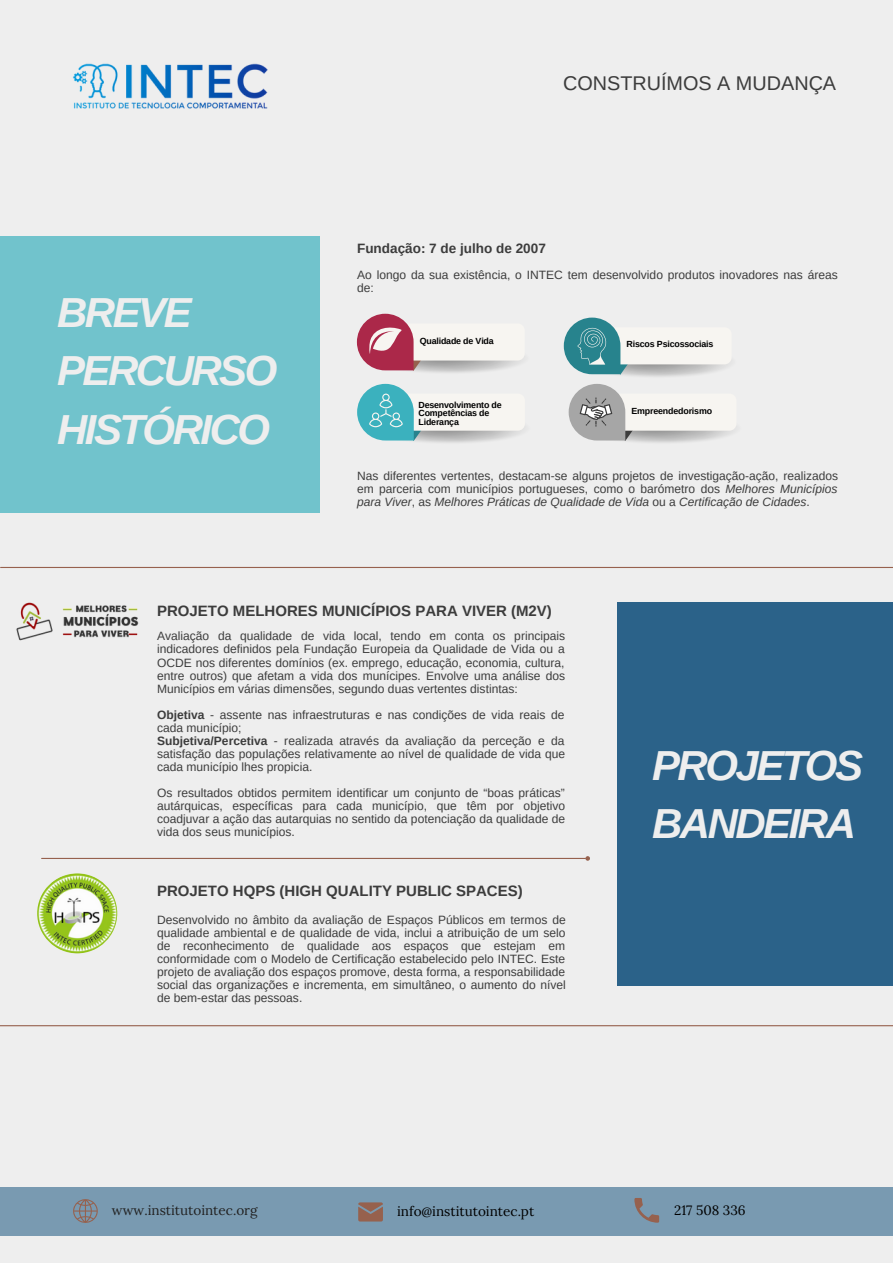
<style>
.page{position:relative;width:893px;height:1264px;background:#fff}
.page>*{position:absolute;margin:0;border:0;box-sizing:border-box;transform-origin:0 0}
.t1{font:italic 700 42px/58.5px "Arimo";letter-spacing:-.06em;color:#eee}
.t2{font:19.8px "Arimo";color:#3c3c3c}
.t3{font:700 15px "Arimo";color:#3c3c3c}
.t4{font:13.5px "Lora";color:#000}
.t5{font:700 13.5px "Arimo";color:#3c3c3c}
.t6{font:13.5px "Lora";color:#222}
.t7{font:12px/13px "Arimo";color:#3c3c3c;text-align:justify}
.t8{font:700 8.85px/8.1px "Arimo";letter-spacing:-.02em;color:#000}
.s1{font-style:italic}
.s2{font-weight:700}
</style>
<div class="page">
<div style="left:0;top:0;width:892px;height:1262px;background:#eee"></div>
<img style="left:72px;top:63px;width:196px;height:46px">
<div style="left:0;top:236px;width:319px;height:277px;background:#71c3cc"></div>
<div style="left:376px;top:323px;width:148px;height:37px;background:#f7f5f1;border-radius:7px"></div>
<div style="left:583px;top:327px;width:148px;height:37px;background:#f7f5f1;border-radius:7px"></div>
<div style="left:376px;top:393px;width:149px;height:37px;background:#f7f5f1;border-radius:7px"></div>
<div style="left:588px;top:393px;width:148px;height:37px;background:#f7f5f1;border-radius:7px"></div>
<svg style="left:357px;top:314px;width:66px;height:57px"></svg>
<svg style="left:563px;top:317px;width:67px;height:58px"></svg>
<svg style="left:357px;top:384px;width:66px;height:57px"></svg>
<svg style="left:568px;top:384px;width:66px;height:57px"></svg>
<div style="left:618px;top:602px;width:274px;height:383px;background:#2b6289"></div>
<hr style="left:1px;top:567px;width:891px;height:1px;background:#96614e">
<hr style="left:0;top:1025px;width:892px;height:1px;background:#96614e">
<hr style="left:42px;top:857px;width:543px;height:2px;background:#96614e">
<svg style="left:584px;top:856px;width:6px;height:5px"></svg>
<img style="left:37px;top:873px;width:80px;height:80px;border-radius:50%">
<div style="left:0;top:1187px;width:892px;height:48px;background:#799ab1"></div>
<svg style="left:73px;top:1199px;width:25px;height:24px"></svg>
<svg style="left:358px;top:1202px;width:25px;height:19px"></svg>
<svg style="left:634px;top:1198px;width:25px;height:24px"></svg>
<img style="left:16px;top:602px;width:123px;height:39px">
<h2 class="t2" style="left:563px;top:72px;width:274px">CONSTRUÍMOS A MUDANÇA</h2>
<h1 class="t1" style="left:57px;top:283px;width:222px">BREVE<br>PERCURSO<br>HISTÓRICO</h1>
<p class="t5" style="left:357px;top:241px;width:190px">Fundação: 7 de julho de 2007</p>
<p class="t7" style="left:357px;top:269px;width:482px">Ao longo da sua existência, o INTEC tem desenvolvido produtos inovadores nas áreas de:</p>
<p class="t8" style="left:419px;top:336px;width:76px">Qualidade de Vida</p>
<p class="t8" style="left:626px;top:340px;width:88px">Riscos Psicossociais</p>
<p class="t8" style="left:418px;top:401px;width:85px">Desenvolvimento de<br>Competências de<br>Liderança</p>
<p class="t8" style="left:631px;top:406px;width:82px">Empreendedorismo</p>
<p class="t7" style="left:357px;top:469px;width:482px">Nas diferentes vertentes, destacam-se alguns projetos de investigação-ação, realizados em parceria com municípios portugueses, como o barómetro dos <span class="s1">Melhores Municípios para Viver</span>, as <span class="s1">Melhores Práticas de Qualidade de Vida</span> ou a <span class="s1">Certificação de Cidades</span>.</p>
<p class="t3" style="left:157px;top:602px;width:396px">PROJETO MELHORES MUNICÍPIOS PARA VIVER (M2V)</p>
<p class="t7" style="left:157px;top:629px;width:409px">Avaliação da qualidade de vida local, tendo em conta os principais indicadores definidos pela Fundação Europeia da Qualidade de Vida ou a OCDE nos diferentes domínios (ex. emprego, educação, economia, cultura, entre outros) que afetam a vida dos munícipes. Envolve uma análise dos Municípios em várias dimensões, segundo duas vertentes distintas:</p>
<p class="t7" style="left:157px;top:708px;width:409px;text-align:left"><span class="s2">Objetiva</span> - assente nas infraestruturas e nas condições de vida reais de cada município;<br><span class="s2">Subjetiva/Percetiva</span> - realizada através da avaliação da perceção e da satisfação das populações relativamente ao nível de qualidade de vida que cada município lhes propicia.</p>
<p class="t7" style="left:157px;top:786px;width:409px">Os resultados obtidos permitem identificar um conjunto de “boas práticas” autárquicas, específicas para cada município, que têm por objetivo coadjuvar a ação das autarquias no sentido da potenciação da qualidade de vida dos seus municípios.</p>
<p class="t3" style="left:157px;top:882px;width:367px">PROJETO HQPS (HIGH QUALITY PUBLIC SPACES)</p>
<p class="t7" style="left:157px;top:913px;width:410px">Desenvolvido no âmbito da avaliação de Espaços Públicos em termos de qualidade ambiental e de qualidade de vida, inclui a atribuição de um selo de reconhecimento de qualidade aos espaços que estejam em conformidade com o Modelo de Certificação estabelecido pelo INTEC. Este projeto de avaliação dos espaços promove, desta forma, a responsabilidade social das organizações e incrementa, em simultâneo, o aumento do nível de bem-estar das pessoas.</p>
<h1 class="t1" style="left:652px;top:735px;width:212px">PROJETOS<br>BANDEIRA</h1>
<p class="t6" style="left:112px;top:1201px;width:147px">www.institutointec.org</p>
<p class="t4" style="left:397px;top:1202px;width:139px">info@institutointec.pt</p>
<p class="t4" style="left:674px;top:1200px;width:73px">217 508 336</p>
</div>
